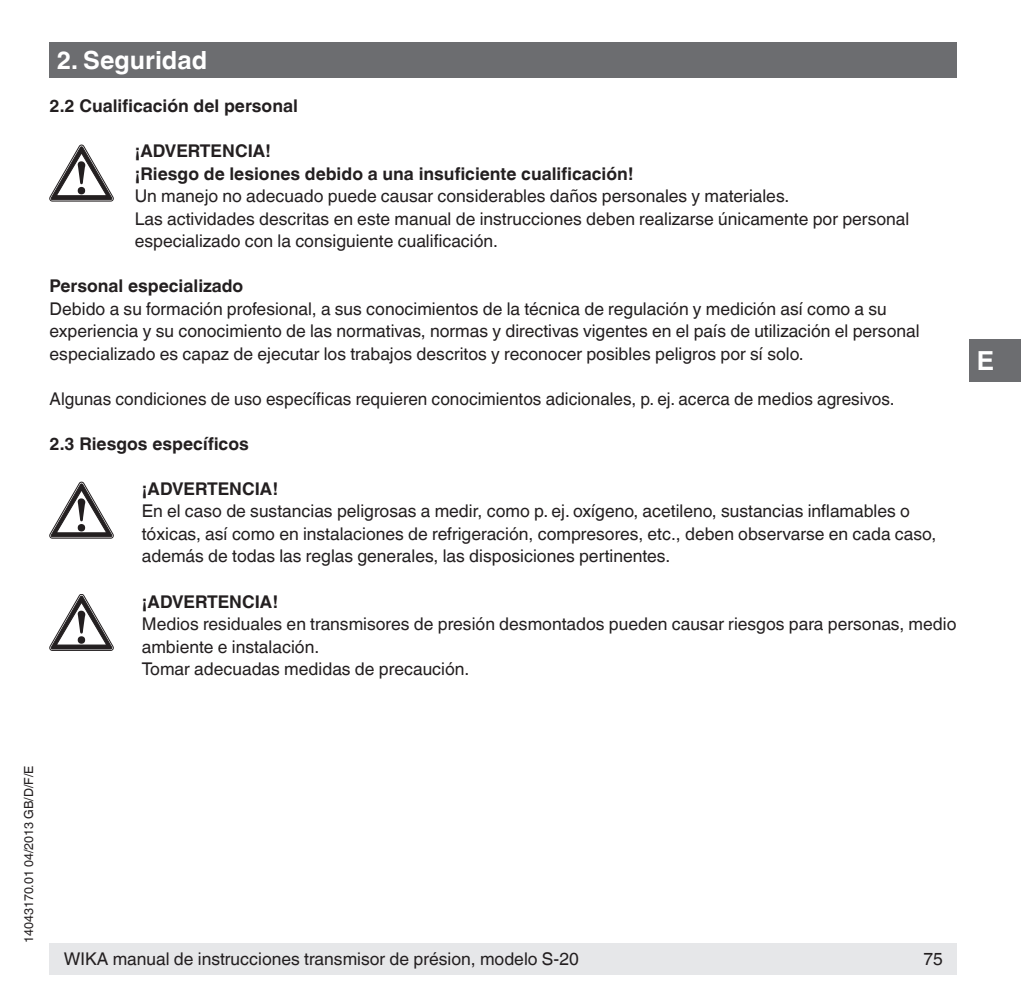
<style>
.page{position:relative;width:1021px;height:1007px;background:#fff}
.page>*{position:absolute;margin:0;border:0;box-sizing:border-box;transform-origin:0 0}
.t1{font:700 26.25px "Helvetica World";color:#fff}
.t2{font:700 25px "Helvetica World";color:#fff}
.t3{font:17.5px/22.5px "Helvetica World";color:#231f20}
.t4{font:700 17.5px/22.5px "Helvetica World";color:#231f20}
.t5{font:12.5px "Helvetica World";color:#231f20}
</style>
<div class="page">
<div style="left:50px;top:943px;width:907px;height:31px;background:#e6e7e9"></div>
<div style="left:969px;top:338px;width:51px;height:43px;background:#6c6d70"></div>
<div style="left:50px;top:43px;width:907px;height:35px;background:#6c6d70"></div>
<svg style="left:50px;top:145px;width:63px;height:56px"></svg>
<svg style="left:50px;top:482px;width:63px;height:56px"></svg>
<svg style="left:50px;top:594px;width:63px;height:56px"></svg>
<h2 class="t2" style="left:57px;top:46px;width:152px">2. Seguridad</h2>
<p class="t4" style="left:50px;top:95px;width:250px">2.2 Cualificación del personal</p>
<p class="t4" style="left:135px;top:140px;width:500px">¡ADVERTENCIA!<br>¡Riesgo de lesiones debido a una insuficiente cualificación!</p>
<p class="t3" style="left:135px;top:185px;width:776px">Un manejo no adecuado puede causar considerables daños personales y materiales.<br>Las actividades descritas en este manual de instrucciones deben realizarse únicamente por personal especializado con la consiguiente cualificación.</p>
<p class="t4" style="left:50px;top:275px;width:195px">Personal especializado</p>
<p class="t3" style="left:50px;top:297px;width:871px">Debido a su formación profesional, a sus conocimientos de la técnica de regulación y medición así como a su experiencia y su conocimiento de las normativas, normas y directivas vigentes en el país de utilización el personal especializado es capaz de ejecutar los trabajos descritos y reconocer posibles peligros por sí solo.</p>
<p class="t3" style="left:50px;top:387px;width:846px">Algunas condiciones de uso específicas requieren conocimientos adicionales, p. ej. acerca de medios agresivos.</p>
<p class="t4" style="left:50px;top:432px;width:201px">2.3 Riesgos específicos</p>
<p class="t4" style="left:142px;top:477px;width:138px">¡ADVERTENCIA!</p>
<p class="t3" style="left:142px;top:500px;width:796px">En el caso de sustancias peligrosas a medir, como p. ej. oxígeno, acetileno, sustancias inflamables o tóxicas, así como en instalaciones de refrigeración, compresores, etc., deben observarse en cada caso, además de todas las reglas generales, las disposiciones pertinentes.</p>
<p class="t4" style="left:142px;top:590px;width:138px">¡ADVERTENCIA!</p>
<p class="t3" style="left:142px;top:612px;width:816px">Medios residuales en transmisores de presión desmontados pueden causar riesgos para personas, medio ambiente e instalación.<br>Tomar adecuadas medidas de precaución.</p>
<h1 class="t1" style="left:976px;top:345px;width:19px">E</h1>
<p class="t5" style="left:22px;top:943px;width:179px;rotate:-90deg">14043170.01 04/2013 GB/D/F/E</p>
<p class="t3" style="left:64px;top:947px;width:516px">WIKA manual de instrucciones transmisor de présion, modelo S-20</p>
<p class="t3" style="left:923px;top:947px;width:21px">75</p>
</div>
